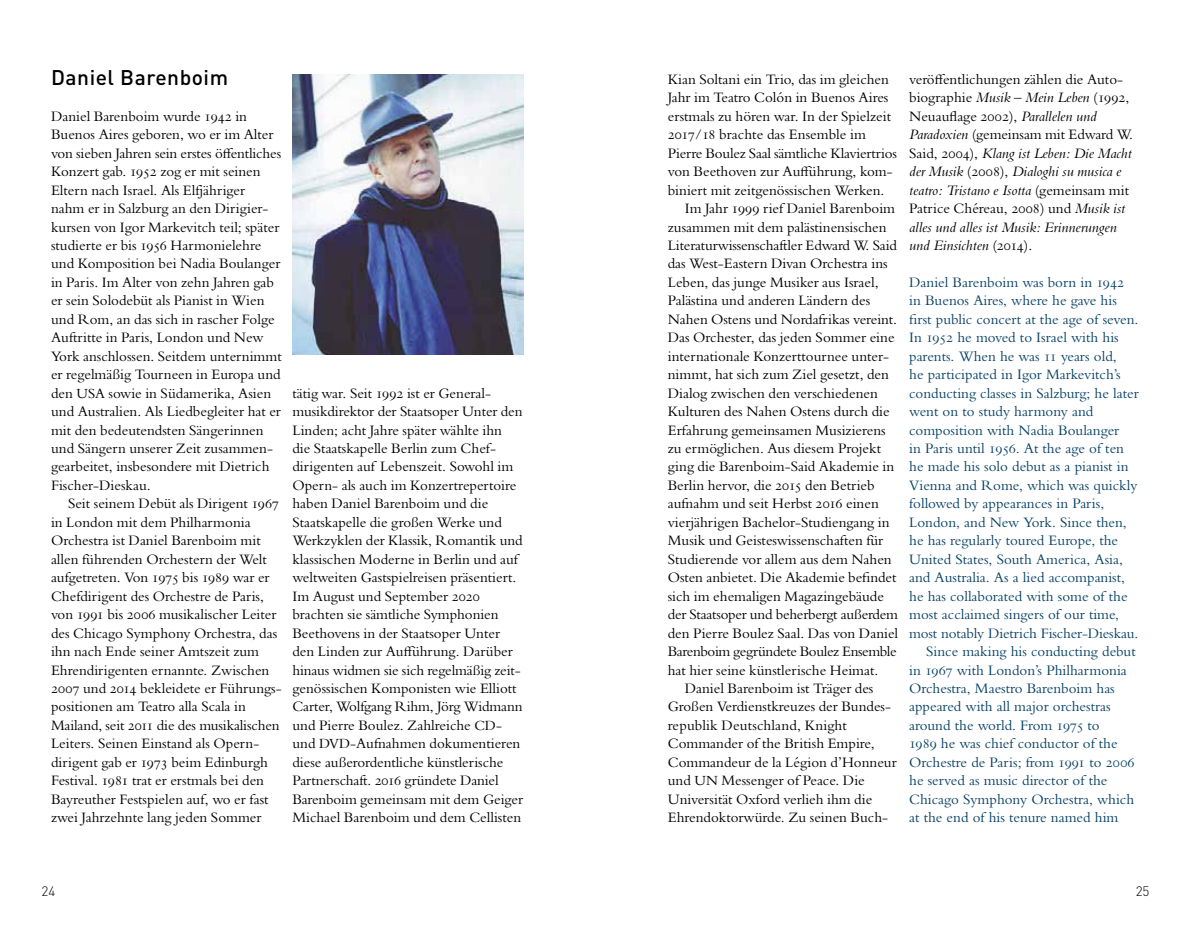
<style>
.page{position:relative;width:1191px;height:936px;background:#fff}
.page>*{position:absolute;margin:0;border:0;box-sizing:border-box;transform-origin:0 0}
.t1{font:500 21px "DIN";letter-spacing:.025em;color:#000}
.t2{font:15px/18.5px "Bembo MT Pro";color:#000}
.t3{font:15px "Bembo MT Pro";color:#084164}
.t4{font:italic 15px/18.5px "Bembo MT Pro";color:#000}
.t5{font:15px "Bembo MT Pro";letter-spacing:-.025em;color:#000}
.t6{font:300 13.5px "DIN";color:#000}
.s1{font-size:14.55px}
.s2{font-style:normal}
</style>
<div class="page">
<img style="left:292px;top:74px;width:231px;height:280px">
<h1 class="t1" style="left:51px;top:64px;width:179px">Daniel Barenboim</h1>
<p class="t2" style="left:51px;top:106px;width:232px">Daniel Barenboim wurde 1942 in Buenos Aires geboren, wo er im Alter von sieben Jahren sein erstes öffentliches Konzert gab. 1952 zog er mit seinen Eltern nach Israel. Als Elfjähriger nahm er in Salzburg an den Dirigier&shy;kursen von Igor Markevitch teil; später studierte er bis 1956 Harmonielehre und Komposition bei Nadia Boulanger in Paris. Im Alter von zehn Jahren gab er sein Solodebüt als Pianist in Wien und Rom, an das sich in rascher Folge Auftritte in Paris, London und New York anschlossen. Seitdem unternimmt er regelmäßig Tourneen in Europa und den <span class="s1">USA</span> sowie in Südamerika, Asien und Australien. Als Liedbegleiter hat er mit den bedeutendsten Sängerinnen und Sängern unserer Zeit zusammen&shy;gearbeitet, insbesondere mit Dietrich Fischer-Dieskau.</p>
<p class="t2" style="left:51px;top:494px;width:232px;text-indent:17px">Seit seinem Debüt als Dirigent 1967 in London mit dem Philharmonia Orchestra ist Daniel Barenboim mit allen führenden Orchestern der Welt aufgetreten. Von 1975 bis 1989 war er Chefdirigent des Orchestre de Paris, von 1991 bis 2006 musikalischer Leiter des Chicago Symphony Orchestra, das ihn nach Ende seiner Amtszeit zum Ehrendirigenten ernannte. Zwischen 2007 und 2014 bekleidete er Führungs&shy;positionen am Teatro alla Scala in Mailand, seit 2011 die des musikalischen Leiters. Seinen Einstand als Opern&shy;dirigent gab er 1973 beim Edinburgh Festival. 1981 trat er erstmals bei den Bayreuther Festspielen auf, wo er fast zwei Jahrzehnte lang jeden Sommer</p>
<p class="t2" style="left:292px;top:383px;width:232px">tätig war. Seit 1992 ist er General&shy;musikdirektor der Staatsoper Unter den Linden; acht Jahre später wählte ihn die Staatskapelle Berlin zum Chef&shy;dirigenten auf Lebenszeit. Sowohl im Opern- als auch im Konzertrepertoire haben Daniel Barenboim und die Staatskapelle die großen Werke und Werkzyklen der Klassik, Romantik und klassischen Moderne in Berlin und auf weltweiten Gastspielreisen präsentiert.<br>Im August und September 2020 brachten sie sämtliche Symphonien Beethovens in der Staatsoper Unter den Linden zur Aufführung. Darüber hinaus widmen sie sich regelmäßig zeit&shy;genössischen Komponisten wie Elliott Carter, Wolfgang Rihm, Jörg Widmann und Pierre Boulez. Zahlreiche <span class="s1">CD&shy;</span>und <span class="s1">DVD</span>-Aufnahmen dokumentieren diese außerordentliche künstlerische Partnerschaft. 2016 gründete Daniel Barenboim gemeinsam mit dem Geiger Michael Barenboim und dem Cellisten</p>
<p class="t2" style="left:668px;top:69px;width:223px">Kian Soltani ein Trio, das im gleichen</p>
<p class="t2" style="left:668px;top:88px;width:222px">Jahr im Teatro Colón in Buenos Aires</p>
<p class="t2" style="left:668px;top:106px;width:225px">erstmals zu hören war. In der Spielzeit</p>
<p class="t2" style="left:668px;top:125px;width:200px">2017/18 brachte das Ensemble im</p>
<p class="t2" style="left:668px;top:143px;width:231px">Pierre Boulez Saal sämtliche Klaviertrios</p>
<p class="t2" style="left:668px;top:162px;width:226px">von Beethoven zur Aufführung, kom-</p>
<p class="t2" style="left:668px;top:180px;width:218px">biniert mit zeitgenössischen Werken.</p>
<p class="t2" style="left:685px;top:199px;width:212px">Im Jahr 1999 rief Daniel Barenboim</p>
<p class="t2" style="left:668px;top:217px;width:220px">zusammen mit dem palästinensischen</p>
<p class="t2" style="left:668px;top:235px;width:231px">Literaturwissenschaftler Edward W. Said</p>
<p class="t2" style="left:668px;top:254px;width:221px">das West-Eastern Divan Orchestra ins</p>
<p class="t2" style="left:668px;top:272px;width:212px">Leben, das junge Musiker aus Israel,</p>
<p class="t2" style="left:668px;top:291px;width:204px">Palästina und anderen Ländern des</p>
<p class="t2" style="left:668px;top:309px;width:231px">Nahen Ostens und Nordafrikas vereint.</p>
<p class="t2" style="left:668px;top:328px;width:228px">Das Orchester, das jeden Sommer eine</p>
<p class="t2" style="left:668px;top:346px;width:223px">internationale Konzerttournee unter-</p>
<p class="t2" style="left:668px;top:365px;width:223px">nimmt, hat sich zum Ziel gesetzt, den</p>
<p class="t2" style="left:668px;top:383px;width:212px">Dialog zwischen den verschiedenen</p>
<p class="t2" style="left:668px;top:401px;width:223px">Kulturen des Nahen Ostens durch die</p>
<p class="t2" style="left:668px;top:420px;width:219px">Erfahrung gemeinsamen Musizierens</p>
<p class="t2" style="left:668px;top:438px;width:215px">zu ermöglichen. Aus diesem Projekt</p>
<p class="t2" style="left:668px;top:457px;width:228px">ging die Barenboim-Said Akademie in</p>
<p class="t2" style="left:668px;top:475px;width:208px">Berlin hervor, die 2015 den Betrieb</p>
<p class="t2" style="left:668px;top:494px;width:212px">aufnahm und seit Herbst 2016 einen</p>
<p class="t2" style="left:668px;top:512px;width:223px">vierjährigen Bachelor-Studiengang in</p>
<p class="t2" style="left:668px;top:531px;width:217px">Musik und Geisteswissenschaften für</p>
<p class="t2" style="left:668px;top:549px;width:225px">Studierende vor allem aus dem Nahen</p>
<p class="t2" style="left:668px;top:568px;width:230px">Osten anbietet. Die Akademie befindet</p>
<p class="t2" style="left:668px;top:586px;width:218px">sich im ehemaligen Magazingebäude</p>
<p class="t2" style="left:668px;top:604px;width:232px">der Staatsoper und beherbergt außerdem</p>
<p class="t2" style="left:668px;top:623px;width:232px">den Pierre Boulez Saal. Das von Daniel</p>
<p class="t5" style="left:668px;top:642px;width:230px">Barenboim gegründete Boulez Ensemble</p>
<p class="t2" style="left:668px;top:660px;width:212px">hat hier seine künstlerische Heimat.</p>
<p class="t2" style="left:685px;top:678px;width:190px">Daniel Barenboim ist Träger des</p>
<p class="t2" style="left:668px;top:697px;width:225px">Großen Verdienstkreuzes der Bundes-</p>
<p class="t2" style="left:668px;top:715px;width:181px">republik Deutschland, Knight</p>
<p class="t2" style="left:668px;top:734px;width:208px">Commander of the British Empire,</p>
<p class="t2" style="left:668px;top:752px;width:230px">Commandeur de la Légion d’Honneur</p>
<p class="t2" style="left:668px;top:770px;width:198px">und <span class="s1">UN</span> Messenger of Peace. Die</p>
<p class="t2" style="left:668px;top:789px;width:206px">Universität Oxford verlieh ihm die</p>
<p class="t2" style="left:668px;top:807px;width:222px">Ehrendoktorwürde. Zu seinen Buch-</p>
<p class="t4" style="left:909px;top:69px;width:225px"><span class="s2">veröffentlichungen zählen die Auto&shy;biographie</span> Musik – Mein Leben <span class="s2">(1992, Neuauflage 2002),</span> Parallelen und Paradoxien <span class="s2">(gemeinsam mit Edward W.<br>Said, 2004),</span> Klang ist Leben: Die Macht der Musik <span class="s2">(2008),</span> Dialoghi su musica e teatro: Tristano e Isotta <span class="s2">(gemeinsam mit Patrice Chéreau, 2008) und</span> Musik ist alles und alles ist Musik: Erinnerungen und Einsichten <span class="s2">(2014).</span></p>
<p class="t3" style="left:909px;top:273px;width:216px">Daniel Barenboim was born in 1942</p>
<p class="t3" style="left:909px;top:291px;width:209px">in Buenos Aires, where he gave his</p>
<p class="t3" style="left:909px;top:310px;width:231px">first public concert at the age of seven.</p>
<p class="t3" style="left:909px;top:328px;width:211px">In 1952 he moved to Israel with his</p>
<p class="t3" style="left:909px;top:347px;width:209px">parents. When he was 11 years old,</p>
<p class="t3" style="left:909px;top:365px;width:213px">he participated in Igor Markevitch’s</p>
<p class="t3" style="left:909px;top:384px;width:231px">conducting classes in Salzburg; he later</p>
<p class="t3" style="left:909px;top:402px;width:186px">went on to study harmony and</p>
<p class="t3" style="left:909px;top:420px;width:212px">composition with Nadia Boulanger</p>
<p class="t3" style="left:909px;top:439px;width:216px">in Paris until 1956. At the age of ten</p>
<p class="t3" style="left:909px;top:457px;width:221px">he made his solo debut as a pianist in</p>
<p class="t3" style="left:909px;top:476px;width:230px">Vienna and Rome, which was quickly</p>
<p class="t3" style="left:909px;top:494px;width:197px">followed by appearances in Paris,</p>
<p class="t3" style="left:909px;top:513px;width:219px">London, and New York. Since then,</p>
<p class="t3" style="left:909px;top:531px;width:210px">he has regularly toured Europe, the</p>
<p class="t3" style="left:909px;top:550px;width:215px">United States, South America, Asia,</p>
<p class="t3" style="left:909px;top:568px;width:217px">and Australia. As a lied accompanist,</p>
<p class="t3" style="left:909px;top:587px;width:220px">he has collaborated with some of the</p>
<p class="t3" style="left:909px;top:605px;width:211px">most acclaimed singers of our time,</p>
<p class="t3" style="left:909px;top:623px;width:231px">most notably Dietrich Fischer-Dieskau.</p>
<p class="t3" style="left:926px;top:642px;width:211px">Since making his conducting debut</p>
<p class="t3" style="left:909px;top:660px;width:219px">in 1967 with London’s Philharmonia</p>
<p class="t3" style="left:909px;top:679px;width:207px">Orchestra, Maestro Barenboim has</p>
<p class="t3" style="left:909px;top:697px;width:203px">appeared with all major orchestras</p>
<p class="t3" style="left:909px;top:716px;width:192px">around the world. From 1975 to</p>
<p class="t3" style="left:909px;top:734px;width:210px">1989 he was chief conductor of the</p>
<p class="t3" style="left:909px;top:753px;width:227px">Orchestre de Paris; from 1991 to 2006</p>
<p class="t3" style="left:909px;top:771px;width:200px">he served as music director of the</p>
<p class="t3" style="left:909px;top:789px;width:226px">Chicago Symphony Orchestra, which</p>
<p class="t3" style="left:909px;top:808px;width:211px">at the end of his tenure named him</p>
<p class="t6" style="left:41px;top:883px;width:15px">24</p>
<p class="t6" style="left:1135px;top:883px;width:15px">25</p>
</div>
